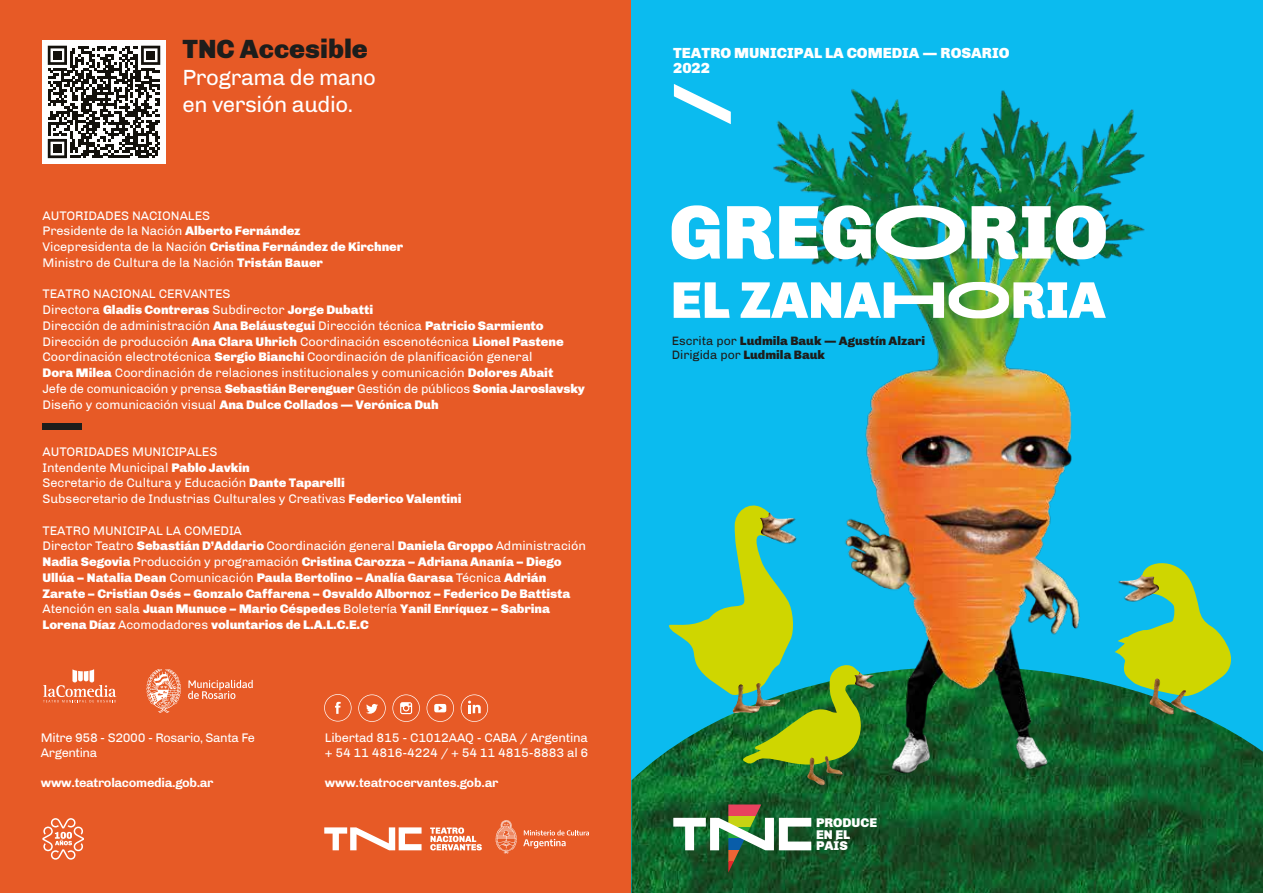
<style>
.page{position:relative;width:1263px;height:893px;background:#fff}
.page>*{position:absolute;margin:0;border:0;box-sizing:border-box;transform-origin:0 0}
.t1{font:900 27px "Chivo";color:#1d1d1b}
.t2{font:22.5px/27px "Chivo";letter-spacing:-.02em;color:#fff}
.t3{font:900 15px/15px "Chivo";color:#fff}
.t4{font:900 12.9px/11.9px "Chivo";color:#fff}
.t5{font:12.75px/15.8px "Chivo";letter-spacing:-.005em;color:#fff}
.t6{font:900 12.75px/15.8px "Chivo";letter-spacing:-.005em;color:#fff}
.t7{font:700 12.75px "Chivo";letter-spacing:-.025em;color:#fff}
.t8{font:12.75px/14.4px "Chivo";letter-spacing:-.025em;color:#fff}
.t9{font:900 12.45px/14.4px "Chivo";color:#1d1d1b}
.s1{font-weight:900}
.s2{font-weight:400}
</style>
<div class="page">
<div style="left:0;top:0;width:631px;height:893px;background:#e75a26"></div>
<svg style="left:146px;top:669px;width:35px;height:44px"></svg>
<svg style="left:188px;top:680px;width:65px;height:19px"></svg>
<svg style="left:43px;top:669px;width:73px;height:33px"></svg>
<div style="left:631px;top:0;width:632px;height:893px;background:#0bbbef"></div>
<img style="left:631px;top:714px;width:632px;height:179px">
<img style="left:742px;top:89px;width:450px;height:712px">
<svg style="left:1114px;top:561px;width:117px;height:135px"></svg>
<img style="left:1117px;top:575px;width:43px;height:28px">
<img style="left:1175px;top:690px;width:24px;height:24px">
<img style="left:1149px;top:678px;width:26px;height:37px">
<svg style="left:668px;top:500px;width:204px;height:266px"></svg>
<img style="left:854px;top:672px;width:23px;height:18px">
<img style="left:824px;top:756px;width:19px;height:19px">
<img style="left:806px;top:758px;width:19px;height:28px">
<svg style="left:672px;top:205px;width:48px;height:54px"></svg>
<img style="left:971px;top:206px;width:135px;height:53px">
<svg style="left:674px;top:282px;width:56px;height:36px"></svg>
<svg style="left:727px;top:205px;width:238px;height:54px;background:#a4d4cc"></svg>
<svg style="left:741px;top:282px;width:365px;height:36px"></svg>
<div style="left:728px;top:804px;width:33px;height:12px;background:#e8425e"></div>
<svg style="left:728px;top:816px;width:33px;height:2px"></svg>
<svg style="left:728px;top:850px;width:33px;height:11px"></svg>
<svg style="left:728px;top:861px;width:33px;height:11px"></svg>
<svg style="left:673px;top:818px;width:138px;height:32px;background:#8fb497"></svg>
<svg style="left:523px;top:830px;width:66px;height:18px"></svg>
<svg style="left:496px;top:820px;width:21px;height:34px"></svg>
<svg style="left:324px;top:827px;width:98px;height:23px"></svg>
<svg style="left:430px;top:827px;width:52px;height:23px"></svg>
<svg style="left:42px;top:818px;width:42px;height:42px"></svg>
<svg style="left:674px;top:84px;width:57px;height:40px"></svg>
<svg style="left:358px;top:694px;width:28px;height:28px"></svg>
<svg style="left:427px;top:694px;width:27px;height:28px"></svg>
<svg style="left:461px;top:694px;width:27px;height:28px"></svg>
<svg style="left:392px;top:694px;width:28px;height:28px"></svg>
<svg style="left:324px;top:694px;width:28px;height:27px"></svg>
<div style="left:42px;top:40px;width:124px;height:124px;background:#fff"></div>
<svg style="left:48px;top:46px;width:112px;height:112px"></svg>
<div style="left:53px;top:51px;width:9px;height:8px;background:#13110c"></div>
<div style="left:147px;top:51px;width:8px;height:8px;background:#13110c"></div>
<div style="left:53px;top:144px;width:9px;height:9px;background:#13110c"></div>
<div style="left:43px;top:423px;width:39px;height:7px;background:#1d1d1b"></div>
<h1 class="t1" style="left:182px;top:33px;width:187px">TNC Accesible</h1>
<h2 class="t2" style="left:182px;top:64px;width:195px">Programa de mano en versión audio.</h2>
<p class="t5" style="left:43px;top:208px;width:362px">AUTORIDADES NACIONALES<br>Presidente de la Nación <span class="s1">Alberto Fernández<br></span>Vicepresidenta de la Nación <span class="s1">Cristina Fernández de Kirchner </span>Ministro de Cultura de la Nación <span class="s1">Tristán Bauer</span></p>
<p class="t5" style="left:43px;top:286px;width:544px">TEATRO NACIONAL CERVANTES<br>Directora <span class="s1">Gladis Contreras</span> Subdirector <span class="s1">Jorge Dubatti<br></span>Dirección de administración <span class="s1">Ana Beláustegui</span> Dirección técnica <span class="s1">Patricio Sarmiento </span>Dirección de producción <span class="s1">Ana Clara Uhrich</span> Coordinación escenotécnica <span class="s1">Lionel Pastene </span>Coordinación electrotécnica <span class="s1">Sergio Bianchi</span> Coordinación de planificación general<br><span class="s1">Dora Milea</span> Coordinación de relaciones institucionales y comunicación <span class="s1">Dolores Abait<br></span>Jefe de comunicación y prensa <span class="s1">Sebastián Berenguer</span> Gestión de públicos <span class="s1">Sonia Jaroslavsky </span>Diseño y comunicación visual <span class="s1">Ana Dulce Collados — Verónica Duh</span></p>
<p class="t5" style="left:43px;top:444px;width:420px">AUTORIDADES MUNICIPALES<br>Intendente Municipal <span class="s1">Pablo Javkin<br></span>Secretario de Cultura y Educación <span class="s1">Dante Taparelli<br></span>Subsecretario de Industrias Culturales y Creativas <span class="s1">Federico Valentini</span></p>
<p class="t6" style="left:43px;top:522px;width:545px"><span class="s2">TEATRO MUNICIPAL LA COMEDIA<br>Director Teatro</span> Sebastián D’Addario <span class="s2">Coordinación general</span> Daniela Groppo <span class="s2">Administración </span>Nadia Segovia <span class="s2">Producción y programación</span> Cristina Carozza – Adriana Ananía – Diego Ullúa – Natalia Dean <span class="s2">Comunicación</span> Paula Bertolino – Analía Garasa <span class="s2">Técnica</span> Adrián Zarate – Cristian Osés – Gonzalo Caffarena – Osvaldo Albornoz – Federico De Battista <span class="s2">Atención en sala</span> Juan Munuce – Mario Céspedes <span class="s2">Boletería</span> Yanil Enríquez – Sabrina Lorena Díaz <span class="s2">Acomodadores</span> voluntarios de L.A.L.C.E.C</p>
<p class="t8" style="left:41px;top:731px;width:215px">Mitre 958 - S2000 - Rosario, Santa Fe<br>Argentina</p>
<p class="t7" style="left:41px;top:775px;width:174px">www.teatrolacomedia.gob.ar</p>
<p class="t5" style="left:325px;top:730px;width:265px;line-height:15px">Libertad 815 - C1012AAQ - CABA / Argentina + 54 11 4816-4224 / + 54 11 4815-8883 al 6</p>
<p class="t7" style="left:325px;top:775px;width:175px">www.teatrocervantes.gob.ar</p>
<p class="t3" style="left:673px;top:45px;width:338px">TEATRO MUNICIPAL LA COMEDIA — ROSARIO<br>2022</p>
<p class="t9" style="left:672px;top:334px;width:255px"><span class="s2">Escrita por</span> Ludmila Bauk — Agustín Alzari<br><span class="s2">Dirigida por</span> Ludmila Bauk</p>
<p class="t4" style="left:816px;top:816px;width:63px">PRODUCE<br>EN EL<br>PAÍS</p>
</div>
